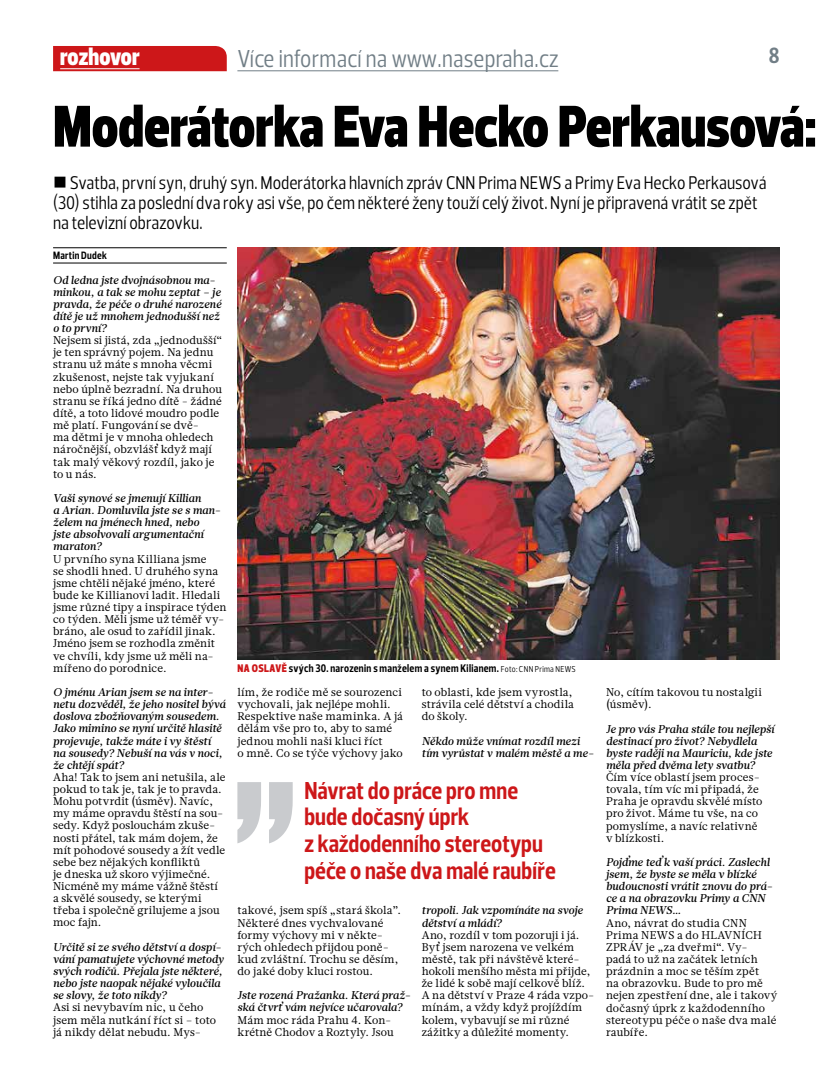
<style>
.page{position:relative;width:833px;height:1081px;background:#fff}
.page>*{position:absolute;margin:0;border:0;box-sizing:border-box;transform-origin:0 0}
.t1{font:900 60px "Prelo Condensed";color:#000}
.t2{font:700 25px/26.8px "Prelo Condensed";color:#cd1719}
.t3{font:25px "Prelo Condensed";letter-spacing:.01em;color:#717e86}
.t4{font:900 25px "Prelo Condensed";letter-spacing:.01em;color:#fff}
.t5{font:700 22.5px "Prelo Condensed";color:#717e86}
.t6{font:18.75px/20px "Prelo Condensed";color:#000}
.t7{font:11.25px/12.1px "Glosa Text";letter-spacing:.01em;color:#000}
.t8{font:italic 500 11.25px/12.1px "Glosa Text";letter-spacing:.005em;color:#000}
.t9{font:700 11.25px "Prelo Condensed";letter-spacing:.025em;color:#000}
.t10{font:700 10.88px "Prelo Condensed";letter-spacing:.03em;color:#000}
.s1{font-weight:900;color:#cd1719}
.s2{font-weight:400;font-size:8.75px}
</style>
<div class="page">
<div style="left:53px;top:46px;width:174px;height:25px;background:#cd1719"></div>
<hr style="left:237px;top:70px;width:321px;height:1px;background:#717e86">
<hr style="left:60px;top:68px;width:80px;height:1px;background:#fff">
<svg style="left:237px;top:782px;width:56px;height:61px"></svg>
<hr style="left:53px;top:247px;width:174px;height:1px;background:#000">
<hr style="left:53px;top:263px;width:174px;height:1px;background:#000">
<img style="left:237px;top:247px;width:542px;height:412px">
<h2 class="t4" style="left:60px;top:41px;width:81px">rozhovor</h2>
<h2 class="t3" style="left:237px;top:43px;width:323px">Více informací na www.nasepraha.cz</h2>
<h3 class="t5" style="left:769px;top:41px;width:12px">8</h3>
<h1 class="t1" style="left:53px;top:90px;width:765px">Moderátorka Eva Hecko Perkausová:</h1>
<p class="t6" style="left:53px;top:173px;width:715px">■ Svatba, první syn, druhý syn. Moderátorka hlavních zpráv CNN Prima NEWS a Primy Eva Hecko Perkausová (30) stihla za poslední dva roky asi vše, po čem některé ženy touží celý život. Nyní je připravená vrátit se zpět na televizní obrazovku.</p>
<p class="t10" style="left:53px;top:249px;width:56px">Martin Dudek</p>
<p class="t8" style="left:53px;top:274px;width:170px">Od ledna jste dvojnásobnou ma&shy;minkou, a tak se mohu zeptat – je pravda, že péče o druhé narozené dítě je už mnohem jednodušší než o to první?</p>
<p class="t7" style="left:53px;top:334px;width:171px">Nejsem si jistá, zda „jednodušší“ je ten správný pojem. Na jednu stranu už máte s mnoha věcmi zkušenost, nejste tak vyjukaní nebo úplně bezradní. Na druhou stranu se říká jedno dítě - žádné dítě, a toto lidové moudro podle mě platí. Fungování se dvě-<br>ma dětmi je v mnoha ohledech náročnější, obzvlášť když mají tak malý věkový rozdíl, jako je to u nás.</p>
<p class="t8" style="left:53px;top:492px;width:169px">Vaši synové se jmenují Killian<br>a Arian. Domluvila jste se s man&shy;želem na jménech hned, nebo<br>jste absolvovali argumentační maraton?</p>
<p class="t7" style="left:53px;top:553px;width:175px">U prvního syna Killiana jsme<br>se shodli hned. U druhého syna jsme chtěli nějaké jméno, které bude ke Killianovi ladit. Hledali jsme různé tipy a inspirace týden co týden. Měli jsme už téměř vy&shy;bráno, ale osud to zařídil jinak.<br>Jméno jsem se rozhodla změnit ve chvíli, kdy jsme už měli na&shy;mířeno do porodnice.</p>
<p class="t8" style="left:53px;top:686px;width:174px">O jménu Arian jsem se na inter&shy;netu dozvěděl, že jeho nositel bývá doslova zbožňovaným sousedem.<br>Jako mimino se nyní určitě hlasitě projevuje, takže máte i vy štěstí na sousedy? Nebuší na vás v noci, že chtějí spát?</p>
<p class="t7" style="left:53px;top:771px;width:174px">Aha! Tak to jsem ani netušila, ale pokud to tak je, tak je to pravda.<br>Mohu potvrdit (úsměv). Navíc, my máme opravdu štěstí na sou&shy;sedy. Když poslouchám zkuše&shy;nosti přátel, tak mám dojem, že mít pohodové sousedy a žít vedle sebe bez nějakých konfliktů<br>je dneska už skoro výjimečné.<br>Nicméně my máme vážně štěstí a skvělé sousedy, se kterými třeba i společně grilujeme a jsou moc fajn.</p>
<p class="t8" style="left:53px;top:941px;width:172px">Určitě si ze svého dětství a dospí&shy;vání pamatujete výchovné metody svých rodičů. Přejala jste některé, nebo jste naopak nějaké vyloučila se slovy, že toto nikdy?</p>
<p class="t7" style="left:53px;top:1001px;width:164px">Asi si nevybavím nic, u čeho jsem měla nutkání říct si – toto já nikdy dělat nebudu. Mys-</p>
<p class="t9" style="left:237px;top:661px;width:340px"><span class="s1">NA OSLAVĚ</span> svých 30. narozenin s manželem a synem Kilianem. <span class="s2">Foto: CNN Prima NEWS</span></p>
<p class="t7" style="left:237px;top:686px;width:167px">lím, že rodiče mě se sourozenci vychovali, jak nejlépe mohli.<br>Respektive naše maminka. A já dělám vše pro to, aby to samé jednou mohli naši kluci říct<br>o mně. Co se týče výchovy jako</p>
<p class="t7" style="left:422px;top:686px;width:154px">to oblasti, kde jsem vyrostla, strávila celé dětství a chodila do školy.</p>
<p class="t8" style="left:422px;top:735px;width:174px">Někdo může vnímat rozdíl mezi tím vyrůstat v malém městě a me-</p>
<h2 class="t2" style="left:304px;top:777px;width:253px">Návrat do práce pro mne bude dočasný úprk<br>z každodenního stereotypu péče o naše dva malé raubíře</h2>
<p class="t7" style="left:237px;top:904px;width:165px">takové, jsem spíš „stará škola”.<br>Některé dnes vychvalované formy výchovy mi v někte&shy;rých ohledech přijdou poně&shy;kud zvláštní. Trochu se děsím, do jaké doby kluci rostou.</p>
<p class="t8" style="left:237px;top:989px;width:175px">Jste rozená Pražanka. Která praž&shy;ská čtvrť vám nejvíce učarovala?</p>
<p class="t7" style="left:237px;top:1013px;width:158px">Mám moc ráda Prahu 4. Kon&shy;krétně Chodov a Roztyly. Jsou</p>
<p class="t8" style="left:422px;top:904px;width:163px">tropoli. Jak vzpomínáte na svoje dětství a mládí?</p>
<p class="t7" style="left:422px;top:929px;width:174px">Ano, rozdíl v tom pozoruji i já.<br>Byť jsem narozena ve velkém městě, tak při návštěvě které&shy;hokoli menšího města mi přijde, že lidé k sobě mají celkově blíž.<br>A na dětství v Praze 4 ráda vzpo&shy;mínám, a vždy když projíždím kolem, vybavují se mi různé zážitky a důležité momenty.</p>
<p class="t7" style="left:606px;top:686px;width:157px">No, cítím takovou tu nostalgii (úsměv).</p>
<p class="t8" style="left:606px;top:723px;width:170px">Je pro vás Praha stále tou nejlepší destinací pro život? Nebydlela byste raději na Mauriciu, kde jste měla před dvěma lety svatbu?</p>
<p class="t7" style="left:606px;top:771px;width:158px">Čím více oblastí jsem proces&shy;tovala, tím víc mi připadá, že<br>Praha je opravdu skvělé místo pro život. Máme tu vše, na co pomyslíme, a navíc relativně v blízkosti.</p>
<p class="t8" style="left:606px;top:856px;width:168px">Pojďme teď k vaší práci. Zaslechl jsem, že byste se měla v blízké budoucnosti vrátit znovu do prá&shy;ce a na obrazovku Primy a CNN<br>Prima NEWS…</p>
<p class="t7" style="left:606px;top:917px;width:173px">Ano, návrat do studia CNN<br>Prima NEWS a do HLAVNÍCH<br>ZPRÁV je „za dveřmi“. Vy-<br>padá to už na začátek letních prázdnin a moc se těším zpět<br>na obrazovku. Bude to pro mě nejen zpestření dne, ale i takový dočasný úprk z každodenního stereotypu péče o naše dva malé raubíře.</p>
</div>
